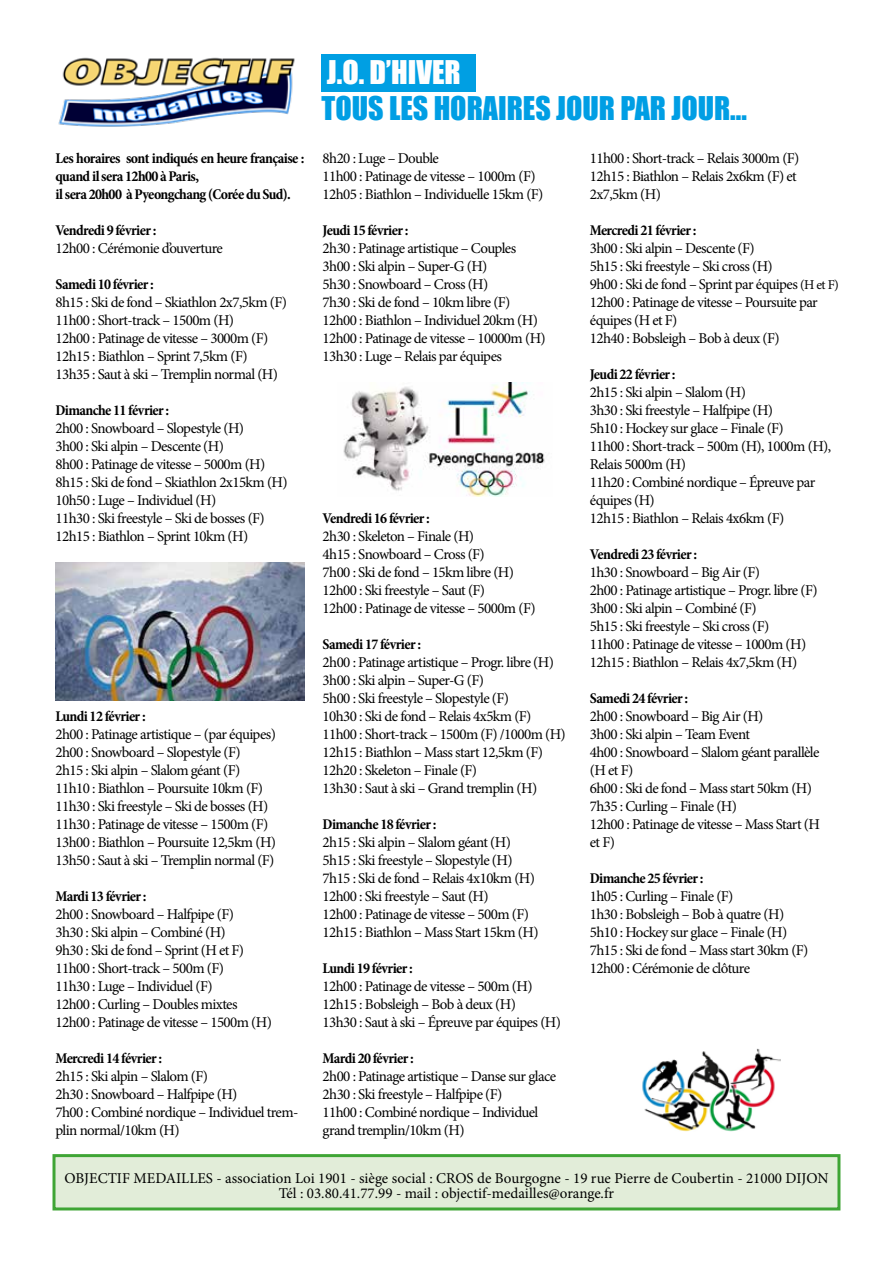
<style>
.page{position:relative;width:893px;height:1263px;background:#fff}
.page>*{position:absolute;margin:0;border:0;box-sizing:border-box;transform-origin:0 0}
.t1{font:30px "Impact";color:#009ee4}
.t2{font:30px "Impact";color:#fefefe}
.t3{font:15px/18px "Minion Pro";letter-spacing:-.04em;color:#000}
.t4{font:700 condensed 15px/18px "Minion Pro";letter-spacing:-.04em;color:#000}
.t5{font:15px/15px "Minion Pro";color:#000;text-align:center}
.s1{font-size:13.5px}
</style>
<div class="page">
<div style="left:322px;top:54px;width:154px;height:37px;background:#009fe3"></div>
<div style="left:54px;top:1155px;width:785px;height:54px;background:#e2edd9"></div>
<div style="left:52px;top:1154px;width:788px;height:56px;border:3px solid #3fa535"></div>
<img style="left:58px;top:57px;width:237px;height:70px">
<img style="left:642px;top:1048px;width:138px;height:84px">
<img style="left:56px;top:562px;width:249px;height:139px">
<img style="left:343px;top:383px;width:202px;height:113px">
<p class="t4" style="left:56px;top:149px;width:251px">Les horaires sont indiqués en heure française : quand il sera 12h00 à Paris,<br>il sera 20h00 à Pyeongchang (Corée du Sud).</p>
<p class="t4" style="left:56px;top:221px;width:102px">Vendredi 9 février :</p>
<p class="t3" style="left:56px;top:239px;width:169px">12h00 : Cérémonie d’ouverture</p>
<p class="t4" style="left:56px;top:275px;width:100px">Samedi 10 février :</p>
<p class="t3" style="left:56px;top:293px;width:233px">8h15 : Ski de fond – Skiathlon 2x7,5km (F)<br>11h00 : Short-track – 1500m (H)<br>12h00 : Patinage de vitesse – 3000m (F)<br>12h15 : Biathlon – Sprint 7,5km (F)<br>13h35 : Saut à ski – Tremplin normal (H)</p>
<p class="t4" style="left:56px;top:401px;width:115px">Dimanche 11 février :</p>
<p class="t3" style="left:56px;top:419px;width:234px">2h00 : Snowboard – Slopestyle (H)<br>3h00 : Ski alpin – Descente (H)<br>8h00 : Patinage de vitesse – 5000m (H)<br>8h15 : Ski de fond – Skiathlon 2x15km (H)<br>10h50 : Luge – Individuel (H)<br>11h30 : Ski freestyle – Ski de bosses (F)<br>12h15 : Biathlon – Sprint 10km (H)</p>
<p class="t4" style="left:56px;top:707px;width:92px">Lundi 12 février :</p>
<p class="t3" style="left:56px;top:725px;width:222px">2h00 : Patinage artistique – (par équipes)<br>2h00 : Snowboard – Slopestyle (F)<br>2h15 : Ski alpin – Slalom géant (F)<br>11h10 : Biathlon – Poursuite 10km (F)<br>11h30 : Ski freestyle – Ski de bosses (H)<br>11h30 : Patinage de vitesse – 1500m (F)<br>13h00 : Biathlon – Poursuite 12,5km (H)<br>13h50 : Saut à ski – Tremplin normal (F)</p>
<p class="t4" style="left:56px;top:887px;width:93px">Mardi 13 février :</p>
<p class="t3" style="left:56px;top:905px;width:218px">2h00 : Snowboard – Halfpipe (F)<br>3h30 : Ski alpin – Combiné (H)<br>9h30 : Ski de fond – Sprint (H et F)<br>11h00 : Short-track – 500m (F)<br>11h30 : Luge – Individuel (F)<br>12h00 : Curling – Doubles mixtes<br>12h00 : Patinage de vitesse – 1500m (H)</p>
<p class="t4" style="left:56px;top:1049px;width:108px">Mercredi 14 février :</p>
<p class="t3" style="left:56px;top:1067px;width:244px">2h15 : Ski alpin – Slalom (F)<br>2h30 : Snowboard – Halfpipe (H)<br>7h00 : Combiné nordique – Individuel trem&shy;plin normal/10km (H)</p>
<h1 class="t2" style="left:327px;top:49px;width:135px">J.O. D’HIVER</h1>
<h1 class="t1" style="left:322px;top:85px;width:427px">TOUS LES HORAIRES JOUR PAR JOUR...</h1>
<p class="t3" style="left:323px;top:149px;width:222px">8h20 : Luge – Double<br>11h00 : Patinage de vitesse – 1000m (F)<br>12h05 : Biathlon – Individuelle 15km (F)</p>
<p class="t4" style="left:323px;top:221px;width:87px">Jeudi 15 février :</p>
<p class="t3" style="left:323px;top:239px;width:225px">2h30 : Patinage artistique – Couples 3h00 : Ski alpin – Super-G (H)<br>5h30 : Snowboard – Cross (H)<br>7h30 : Ski de fond – 10km libre (F)<br>12h00 : Biathlon – Individuel 20km (H)<br>12h00 : Patinage de vitesse – 10000m (H)<br>13h30 : Luge – Relais par équipes</p>
<p class="t4" style="left:323px;top:509px;width:109px">Vendredi 16 février :</p>
<p class="t3" style="left:323px;top:527px;width:214px">2h30 : Skeleton – Finale (H)<br>4h15 : Snowboard – Cross (F)<br>7h00 : Ski de fond – 15km libre (H)<br>12h00 : Ski freestyle – Saut (F)<br>12h00 : Patinage de vitesse – 5000m (F)</p>
<p class="t4" style="left:323px;top:635px;width:100px">Samedi 17 février :</p>
<p class="t3" style="left:323px;top:653px;width:245px">2h00 : Patinage artistique – Progr. libre (H)<br>3h00 : Ski alpin – Super-G (F)<br>5h00 : Ski freestyle – Slopestyle (F)<br>10h30 : Ski de fond – Relais 4x5km (F)<br>11h00 : Short-track – 1500m (F) /1000m (H)<br>12h15 : Biathlon – Mass start 12,5km (F)<br>12h20 : Skeleton – Finale (F)<br>13h30 : Saut à ski – Grand tremplin (H)</p>
<p class="t4" style="left:323px;top:815px;width:115px">Dimanche 18 février :</p>
<p class="t3" style="left:323px;top:833px;width:217px">2h15 : Ski alpin – Slalom géant (H)<br>5h15 : Ski freestyle – Slopestyle (H)<br>7h15 : Ski de fond – Relais 4x10km (H)<br>12h00 : Ski freestyle – Saut (H)<br>12h00 : Patinage de vitesse – 500m (F)<br>12h15 : Biathlon – Mass Start 15km (H)</p>
<p class="t4" style="left:323px;top:959px;width:92px">Lundi 19 février :</p>
<p class="t3" style="left:323px;top:977px;width:240px">12h00 : Patinage de vitesse – 500m (H)<br>12h15 : Bobsleigh – Bob à deux (H)<br>13h30 : Saut à ski – Épreuve par équipes (H)</p>
<p class="t4" style="left:323px;top:1049px;width:93px">Mardi 20 février :</p>
<p class="t3" style="left:323px;top:1067px;width:235px">2h00 : Patinage artistique – Danse sur glace 2h30 : Ski freestyle – Halfpipe (F)<br>11h00 : Combiné nordique – Individuel grand tremplin/10km (H)</p>
<p class="t3" style="left:590px;top:149px;width:211px">11h00 : Short-track – Relais 3000m (F)<br>12h15 : Biathlon – Relais 2x6km (F) et<br>2x7,5km (H)</p>
<p class="t4" style="left:590px;top:221px;width:108px">Mercredi 21 février :</p>
<p class="t3" style="left:590px;top:239px;width:251px">3h00 : Ski alpin – Descente (F)<br>5h15 : Ski freestyle – Ski cross (H)<br>9h00 : Ski de fond – Sprint par équipes <span class="s1">(H et F)<br></span>12h00 : Patinage de vitesse – Poursuite par équipes (H et F)<br>12h40 : Bobsleigh – Bob à deux (F)</p>
<p class="t4" style="left:590px;top:365px;width:87px">Jeudi 22 février :</p>
<p class="t3" style="left:590px;top:383px;width:243px">2h15 : Ski alpin – Slalom (H)<br>3h30 : Ski freestyle – Halfpipe (H)<br>5h10 : Hockey sur glace – Finale (F)<br>11h00 : Short-track – 500m (H), 1000m (H),<br>Relais 5000m (H)<br>11h20 : Combiné nordique – Épreuve par équipes (H)<br>12h15 : Biathlon – Relais 4x6km (F)</p>
<p class="t4" style="left:590px;top:545px;width:109px">Vendredi 23 février :</p>
<p class="t3" style="left:590px;top:563px;width:229px">1h30 : Snowboard – Big Air (F)<br>2h00 : Patinage artistique – Progr. libre (F)<br>3h00 : Ski alpin – Combiné (F)<br>5h15 : Ski freestyle – Ski cross (F)<br>11h00 : Patinage de vitesse – 1000m (H)<br>12h15 : Biathlon – Relais 4x7,5km (H)</p>
<p class="t4" style="left:590px;top:689px;width:100px">Samedi 24 février :</p>
<p class="t3" style="left:590px;top:707px;width:232px">2h00 : Snowboard – Big Air (H)<br>3h00 : Ski alpin – Team Event<br>4h00 : Snowboard – Slalom géant parallèle (H et F)<br>6h00 : Ski de fond – Mass start 50km (H)<br>7h35 : Curling – Finale (H)<br>12h00 : Patinage de vitesse – Mass Start (H et F)</p>
<p class="t4" style="left:590px;top:869px;width:115px">Dimanche 25 février :</p>
<p class="t3" style="left:590px;top:887px;width:220px">1h05 : Curling – Finale (F)<br>1h30 : Bobsleigh – Bob à quatre (H)<br>5h10 : Hockey sur glace – Finale (H)<br>7h15 : Ski de fond – Mass start 30km (F)<br>12h00 : Cérémonie de clôture</p>
<p class="t5" style="left:64px;top:1171px;width:766px">OBJECTIF MEDAILLES - association Loi 1901 - siège social : CROS de Bourgogne - 19 rue Pierre de Coubertin - 21000 DIJON<br>Tél : 03.80.41.77.99 - mail : objectif-medailles@orange.fr</p>
</div>
